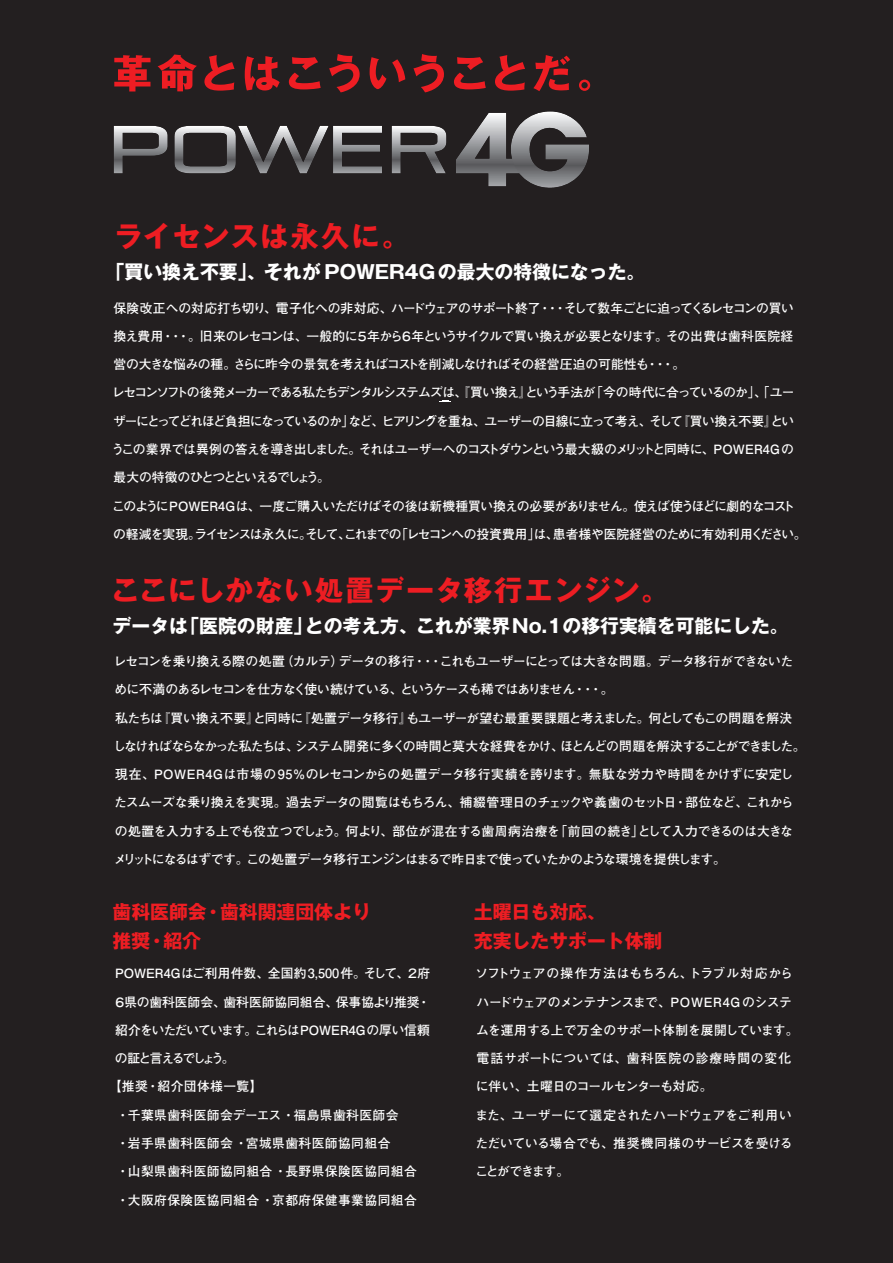
<style>
.page{position:relative;width:893px;height:1263px;background:#fff}
.page>*{position:absolute;margin:0;border:0;box-sizing:border-box;transform-origin:0 0}
.t1{font:28.2px "Gothic MB101 Pro Bold 90 msp RKSJ H";letter-spacing:.045em;color:#ee1d23}
.t2{font:18.9px "Gothic MB101 Pro Bold 90 msp RKSJ H";color:#fff}
.t3{font:18.9px/28.2px "Gothic MB101 Pro Bold 90 msp RKSJ H";color:#ee1d23}
.t4{font:12.75px "Futo Go B101 Pro Bold 90 msp RKSJ H";letter-spacing:-.04em;color:#fff}
.t5{font:12.75px "Futo Go B101 Pro Bold 90 msp RKSJ H";letter-spacing:-.085em;color:#fff}
.t6{font:12.75px "Futo Go B101 Pro Bold 90 msp RKSJ H";letter-spacing:-.065em;color:#fff}
.t7{font:12.75px "Futo Go B101 Pro Bold 90 msp RKSJ H";letter-spacing:-.08em;color:#fff}
.t8{font:12.75px "Futo Go B101 Pro Bold 90 msp RKSJ H";letter-spacing:-.06em;color:#fff}
.t9{font:12.75px "Futo Go B101 Pro Bold 90 msp RKSJ H";letter-spacing:-.02em;color:#fff}
.t10{font:12.75px "Futo Go B101 Pro Bold 90 msp RKSJ H";letter-spacing:-.005em;color:#fff}
.t11{font:12.75px "Futo Go B101 Pro Bold 90 msp RKSJ H";letter-spacing:.03em;color:#fff}
.t12{font:12.75px "Futo Go B101 Pro Bold 90 msp RKSJ H";letter-spacing:.005em;color:#fff}
.t13{font:12.75px "Futo Go B101 Pro Bold 90 msp RKSJ H";letter-spacing:-.09em;color:#fff}
.t14{font:12.75px "Futo Go B101 Pro Bold 90 msp RKSJ H";color:#fff}
.t15{font:12.75px "Futo Go B101 Pro Bold 90 msp RKSJ H";letter-spacing:-.015em;color:#fff}
.t16{font:12.75px "Futo Go B101 Pro Bold 90 msp RKSJ H";letter-spacing:.065em;color:#fff}
.t17{font:12.75px "Futo Go B101 Pro Bold 90 msp RKSJ H";letter-spacing:-.13em;color:#fff}
.t18{font:12.75px "Futo Go B101 Pro Bold 90 msp RKSJ H";letter-spacing:-.16em;color:#fff}
.t19{font:12.75px "Futo Go B101 Pro Bold 90 msp RKSJ H";letter-spacing:-.115em;color:#fff}
</style>
<div class="page">
<div style="left:0;top:0;width:892px;height:1263px;background:#231f20"></div>
<svg style="left:114px;top:55px;width:36px;height:37px"></svg>
<svg style="left:157px;top:54px;width:40px;height:37px"></svg>
<svg style="left:204px;top:55px;width:30px;height:36px"></svg>
<svg style="left:245px;top:56px;width:35px;height:35px"></svg>
<svg style="left:289px;top:57px;width:32px;height:32px"></svg>
<svg style="left:329px;top:54px;width:30px;height:38px"></svg>
<svg style="left:369px;top:57px;width:36px;height:32px"></svg>
<svg style="left:413px;top:54px;width:31px;height:38px"></svg>
<svg style="left:454px;top:57px;width:32px;height:32px"></svg>
<svg style="left:495px;top:55px;width:30px;height:36px"></svg>
<svg style="left:533px;top:55px;width:37px;height:36px"></svg>
<svg style="left:579px;top:80px;width:11px;height:11px"></svg>
<svg style="left:114px;top:126px;width:54px;height:47px"></svg>
<svg style="left:174px;top:126px;width:208px;height:47px"></svg>
<svg style="left:391px;top:126px;width:55px;height:47px"></svg>
<svg style="left:456px;top:111px;width:133px;height:77px"></svg>
<h1 class="t1" style="left:114px;top:212px;width:297px">ライセンスは永久に。</h1>
<h2 class="t2" style="left:106px;top:256px;width:541px">「買い換え不要」、それが POWER4G の最大の特徴になった。</h2>
<p class="t4" style="left:113px;top:298px;width:682px">保険改正への対応打ち切り、電子化への非対応、ハードウェアのサポート終了・・・そして数年ごとに迫ってくるレセコンの買い</p>
<p class="t6" style="left:113px;top:326px;width:681px">換え費用・・・。旧来のレセコンは、一般的に５年から６年というサイクルで買い換えが必要となります。その出費は歯科医院経</p>
<p class="t8" style="left:113px;top:354px;width:573px">営の大きな悩みの種。さらに昨今の景気を考えればコストを削減しなければその経営圧迫の可能性も・・・。</p>
<p class="t5" style="left:112px;top:382px;width:684px">レセコンソフトの後発メーカーである私たちデンタルシステムズは、『買い換え』という手法が「今の時代に合っているのか」、「ユー</p>
<p class="t5" style="left:113px;top:411px;width:682px">ザーにとってどれほど負担になっているのか」など、ヒアリングを重ね、ユーザーの目線に立って考え、そして『買い換え不要』とい</p>
<p class="t6" style="left:111px;top:439px;width:683px">うこの業界では異例の答えを導き出しました。それはユーザーへのコストダウンという最大級のメリットと同時に、POWER4G の</p>
<p class="t17" style="left:113px;top:467px;width:218px">最大の特徴のひとつとといえるでしょう。</p>
<p class="t4" style="left:112px;top:495px;width:684px">このようにPOWER4Gは、一度ご購入いただけばその後は新機種買い換えの必要がありません。使えば使うほどに劇的なコスト</p>
<p class="t8" style="left:113px;top:524px;width:694px">の軽減を実現。ライセンスは永久に。そして、これまでの「レセコンへの投資費用」は、患者様や医院経営のために有効利用ください。</p>
<h1 class="t1" style="left:111px;top:567px;width:560px">ここにしかない処置データ移行エンジン。</h1>
<h2 class="t2" style="left:112px;top:610px;width:677px">データは「医院の財産」との考え方、これが業界No.1の移行実績を可能にした。</h2>
<p class="t4" style="left:114px;top:651px;width:681px">レセコンを乗り換える際の処置（カルテ）データの移行・・・これもユーザーにとっては大きな問題。データ移行ができないた</p>
<p class="t13" style="left:114px;top:679px;width:500px">めに不満のあるレセコンを仕方なく使い続けている、というケースも稀ではありません・・・。</p>
<p class="t4" style="left:115px;top:708px;width:678px">私たちは『買い換え不要』と同時に『処置データ移行』もユーザーが望む最重要課題と考えました。何としてもこの問題を解決</p>
<p class="t7" style="left:113px;top:736px;width:693px">しなければならなかった私たちは、システム開発に多くの時間と莫大な経費をかけ、ほとんどの問題を解決することができました。</p>
<p class="t12" style="left:115px;top:764px;width:680px">現在、POWER4Gは市場の95％のレセコンからの処置データ移行実績を誇ります。無駄な労力や時間をかけずに安定し</p>
<p class="t4" style="left:114px;top:792px;width:681px">たスムーズな乗り換えを実現。過去データの閲覧はもちろん、補綴管理日のチェックや義歯のセット日・部位など、これから</p>
<p class="t9" style="left:115px;top:821px;width:679px">の処置を入力する上でも役立つでしょう。何より、部位が混在する歯周病治療を「前回の続き」として入力できるのは大きな</p>
<p class="t7" style="left:114px;top:849px;width:613px">メリットになるはずです。この処置データ移行エンジンはまるで昨日まで使っていたかのような環境を提供します。</p>
<h2 class="t3" style="left:112px;top:896px;width:260px">歯科医師会・歯科関連団体より推奨・紹介</h2>
<p class="t10" style="left:115px;top:963px;width:316px">POWER4Gはご利用件数、全国約3,500件。そして、２府</p>
<p class="t10" style="left:113px;top:992px;width:318px">６県の歯科医師会、歯科医師協同組合、保事協より推奨・</p>
<p class="t9" style="left:115px;top:1020px;width:316px">紹介をいただいています。これらはPOWER4Gの厚い信頼</p>
<p class="t18" style="left:115px;top:1048px;width:121px">の証と言えるでしょう。</p>
<p class="t11" style="left:109px;top:1076px;width:155px">【推奨・紹介団体様一覧】</p>
<p class="t11" style="left:117px;top:1105px;width:283px">・千葉県歯科医師会デーエス ・福島県歯科医師会</p>
<p class="t11" style="left:117px;top:1133px;width:275px">・岩手県歯科医師会 ・宮城県歯科医師協同組合</p>
<p class="t11" style="left:117px;top:1161px;width:302px">・山梨県歯科医師協同組合 ・長野県保険医協同組合</p>
<p class="t11" style="left:117px;top:1190px;width:302px">・大阪府保険医協同組合 ・京都府保健事業協同組合</p>
<h2 class="t3" style="left:474px;top:896px;width:190px">土曜日も対応、<br>充実したサポート体制</h2>
<p class="t14" style="left:475px;top:963px;width:319px">ソフトウェアの操作方法はもちろん、トラブル対応から</p>
<p class="t10" style="left:476px;top:992px;width:317px">ハードウェアのメンテナンスまで、POWER4Gのシステ</p>
<p class="t9" style="left:476px;top:1020px;width:324px">ムを運用する上で万全のサポート体制を展開しています。</p>
<p class="t16" style="left:476px;top:1048px;width:316px">電話サポートについては、歯科医院の診療時間の変化</p>
<p class="t4" style="left:476px;top:1076px;width:238px">に伴い、土曜日のコールセンターも対応。</p>
<p class="t10" style="left:475px;top:1105px;width:318px">また、ユーザーにて選定されたハードウェアをご利用い</p>
<p class="t15" style="left:475px;top:1133px;width:318px">ただいている場合でも、推奨機同様のサービスを受ける</p>
<p class="t19" style="left:475px;top:1161px;width:95px">ことができます。</p>
</div>
